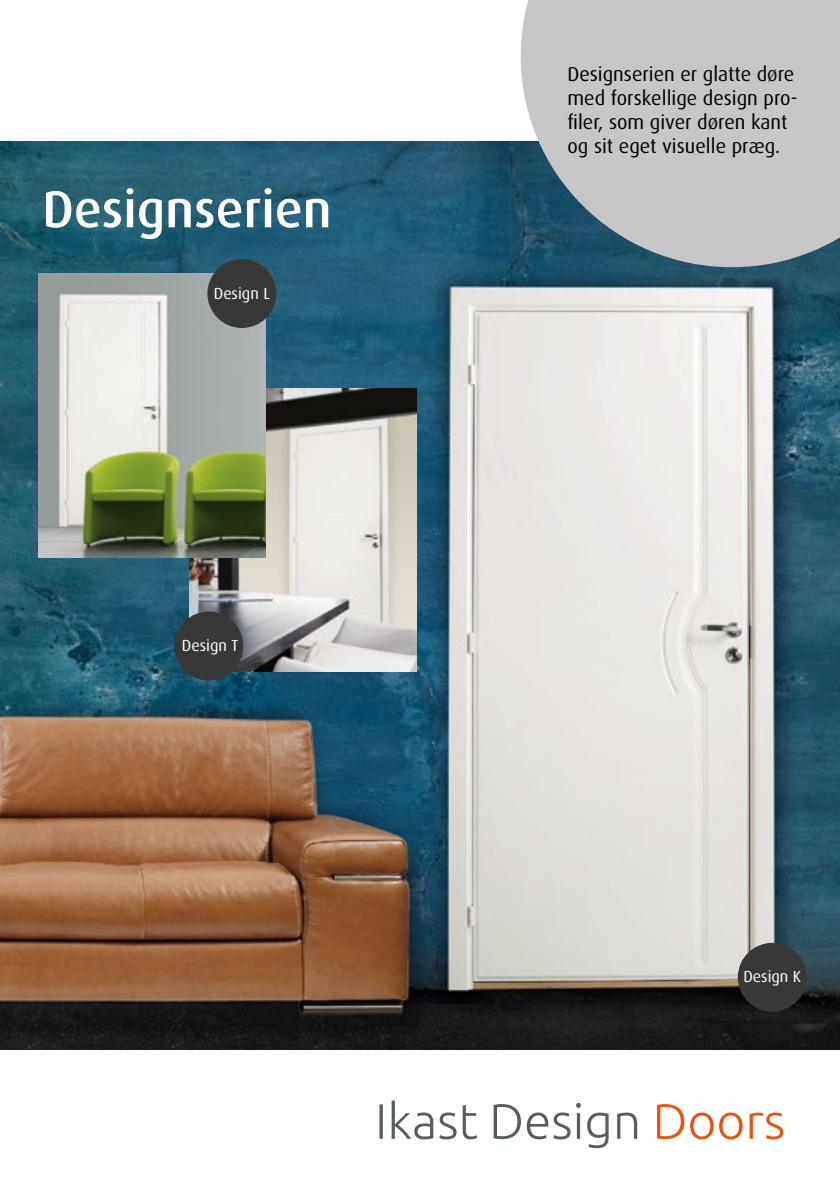
<style>
.page{position:relative;width:840px;height:1191px;background:#fff}
.page>*{position:absolute;margin:0;border:0;box-sizing:border-box;transform-origin:0 0}
.t1{font:500 52px "Dax";color:#fff}
.t2{font:20px/24px "Dax";color:#000}
.t3{font:16px "Dax";color:#fff}
</style>
<div class="page">
<svg style="left:657px;top:1104px;width:125px;height:35px"></svg>
<svg style="left:379px;top:1100px;width:258px;height:48px"></svg>
<img style="left:0;top:142px;width:839px;height:907px">
<img style="left:189px;top:388px;width:227px;height:284px">
<div style="left:737px;top:943px;width:69px;height:68px;background:#373837;border-radius:50%"></div>
<img style="left:38px;top:274px;width:227px;height:283px">
<div style="left:207px;top:259px;width:69px;height:69px;background:#373837;border-radius:50%"></div>
<div style="left:174px;top:611px;width:69px;height:69px;background:#373837;border-radius:50%"></div>
<svg style="left:520px;top:0;width:319px;height:267px;fill:#c6c6c6"></svg>
<h1 class="t1" style="left:42px;top:180px;width:290px">Designserien</h1>
<p class="t3" style="left:214px;top:284px;width:58px">Design L</p>
<p class="t3" style="left:182px;top:636px;width:58px">Design T</p>
<p class="t2" style="left:567px;top:62px;width:231px">Designserien er glatte døre med forskellige design pro&shy;filer, som giver døren kant og sit eget visuelle præg.</p>
<p class="t3" style="left:743px;top:968px;width:59px">Design K</p>
</div>
